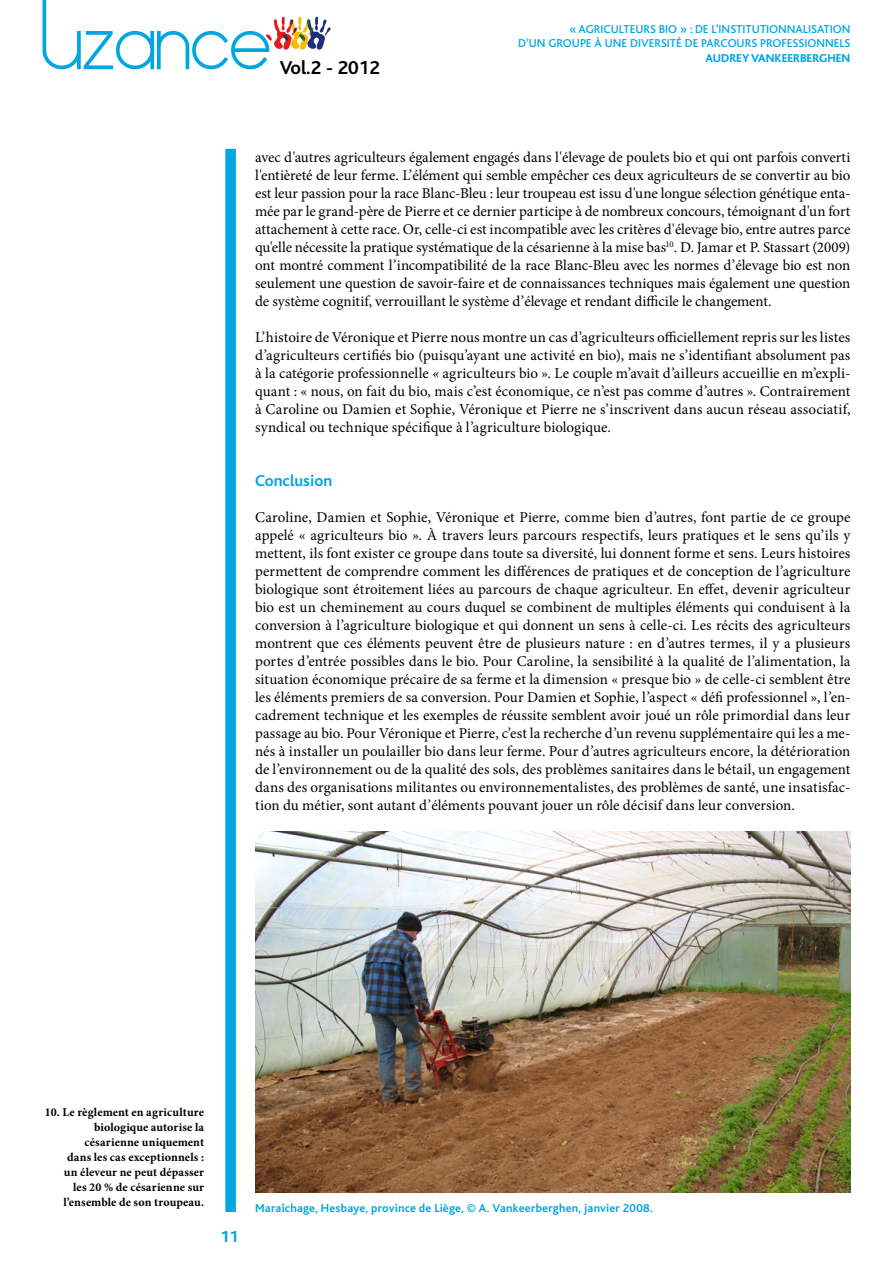
<style>
.page{position:relative;width:893px;height:1263px;background:#fff}
.page>*{position:absolute;margin:0;border:0;box-sizing:border-box;transform-origin:0 0}
.t1{font:700 19.5px "Bliss";color:#000}
.t2{font:700 16.5px "Bliss";color:#00a6e2}
.t3{font:800 16.5px "Bliss";color:#00a6e2}
.t4{font:15px/18px "Minion Pro";color:#000;text-align:justify}
.t5{font:700 12px/15px "Minion Pro";letter-spacing:.01em;color:#000;text-align:right}
.t6{font:500 12px/14.4px "Bliss";color:#00a6e2;text-align:right}
.t7{font:700 12px "Bliss";letter-spacing:.015em;color:#00a6e2}
.t8{font:800 12px "Bliss";color:#00a6e2}
</style>
<div class="page">
<div style="left:225px;top:149px;width:11px;height:1063px;background:#00a6e2"></div>
<svg style="left:43px;top:0;width:288px;height:69px"></svg>
<img style="left:255px;top:831px;width:595px;height:361px">
<h1 class="t1" style="left:280px;top:58px;width:102px">Vol.2 - 2012</h1>
<p class="t6" style="left:518px;top:22px;width:334px">« AGRICULTEURS BIO » : DE L’INSTITUTIONNALISATION<br>D’UN GROUPE À UNE DIVERSITÉ DE PARCOURS PROFESSIONNELS</p>
<p class="t8" style="left:705px;top:51px;width:146px">AUDREY VANKEERBERGHEN</p>
<p class="t4" style="left:255px;top:148px;width:597px">avec d'autres agriculteurs également engagés dans l'élevage de poulets bio et qui ont parfois converti l'entièreté de leur ferme. L’élément qui semble empêcher ces deux agriculteurs de se convertir au bio est leur passion pour la race Blanc-Bleu : leur troupeau est issu d'une longue sélection génétique enta&shy;mée par le grand-père de Pierre et ce dernier participe à de nombreux concours, témoignant d'un fort attachement à cette race. Or, celle-ci est incompatible avec les critères d'élevage bio, entre autres parce qu'elle nécessite la pratique systématique de la césarienne à la mise bas<sup>10</sup>. D. Jamar et P. Stassart (2009) ont montré comment l’incompatibilité de la race Blanc-Bleu avec les normes d’élevage bio est non seulement une question de savoir-faire et de connaissances techniques mais également une question de système cognitif, verrouillant le système d’élevage et rendant difficile le changement.</p>
<p class="t4" style="left:255px;top:328px;width:597px">L’histoire de Véronique et Pierre nous montre un cas d’agriculteurs officiellement repris sur les listes d’agriculteurs certifiés bio (puisqu’ayant une activité en bio), mais ne s’identifiant absolument pas à la catégorie professionnelle « agriculteurs bio ». Le couple m’avait d’ailleurs accueillie en m’expli&shy;quant : « nous, on fait du bio, mais c’est économique, ce n’est pas comme d’autres ». Contrairement à Caroline ou Damien et Sophie, Véronique et Pierre ne s’inscrivent dans aucun réseau associatif, syndical ou technique spécifique à l’agriculture biologique.</p>
<p class="t2" style="left:255px;top:472px;width:79px">Conclusion</p>
<p class="t4" style="left:255px;top:508px;width:597px">Caroline, Damien et Sophie, Véronique et Pierre, comme bien d’autres, font partie de ce groupe appelé « agriculteurs bio ». À travers leurs parcours respectifs, leurs pratiques et le sens qu’ils y mettent, ils font exister ce groupe dans toute sa diversité, lui donnent forme et sens. Leurs histoires permettent de comprendre comment les différences de pratiques et de conception de l’agriculture biologique sont étroitement liées au parcours de chaque agriculteur. En effet, devenir agriculteur bio est un cheminement au cours duquel se combinent de multiples éléments qui conduisent à la conversion à l’agriculture biologique et qui donnent un sens à celle-ci. Les récits des agriculteurs montrent que ces éléments peuvent être de plusieurs nature : en d’autres termes, il y a plusieurs portes d’entrée possibles dans le bio. Pour Caroline, la sensibilité à la qualité de l’alimentation, la situation économique précaire de sa ferme et la dimension « presque bio » de celle-ci semblent être les éléments premiers de sa conversion. Pour Damien et Sophie, l’aspect « défi professionnel », l’en&shy;cadrement technique et les exemples de réussite semblent avoir joué un rôle primordial dans leur passage au bio. Pour Véronique et Pierre, c’est la recherche d’un revenu supplémentaire qui les a me&shy;nés à installer un poulailler bio dans leur ferme. Pour d’autres agriculteurs encore, la détérioration de l’environnement ou de la qualité des sols, des problèmes sanitaires dans le bétail, un engagement dans des organisations militantes ou environnementalistes, des problèmes de santé, une insatisfac&shy;tion du métier, sont autant d’éléments pouvant jouer un rôle décisif dans leur conversion.</p>
<p class="t5" style="left:45px;top:1105px;width:161px">10. Le règlement en agriculture biologique autorise la césarienne uniquement<br>dans les cas exceptionnels :<br>un éleveur ne peut dépasser<br>les 20 % de césarienne sur l’ensemble de son troupeau.</p>
<p class="t3" style="left:221px;top:1228px;width:20px">11</p>
<p class="t7" style="left:255px;top:1202px;width:399px">Maraîchage, Hesbaye, province de Liège, © A. Vankeerberghen, janvier 2008.</p>
</div>
